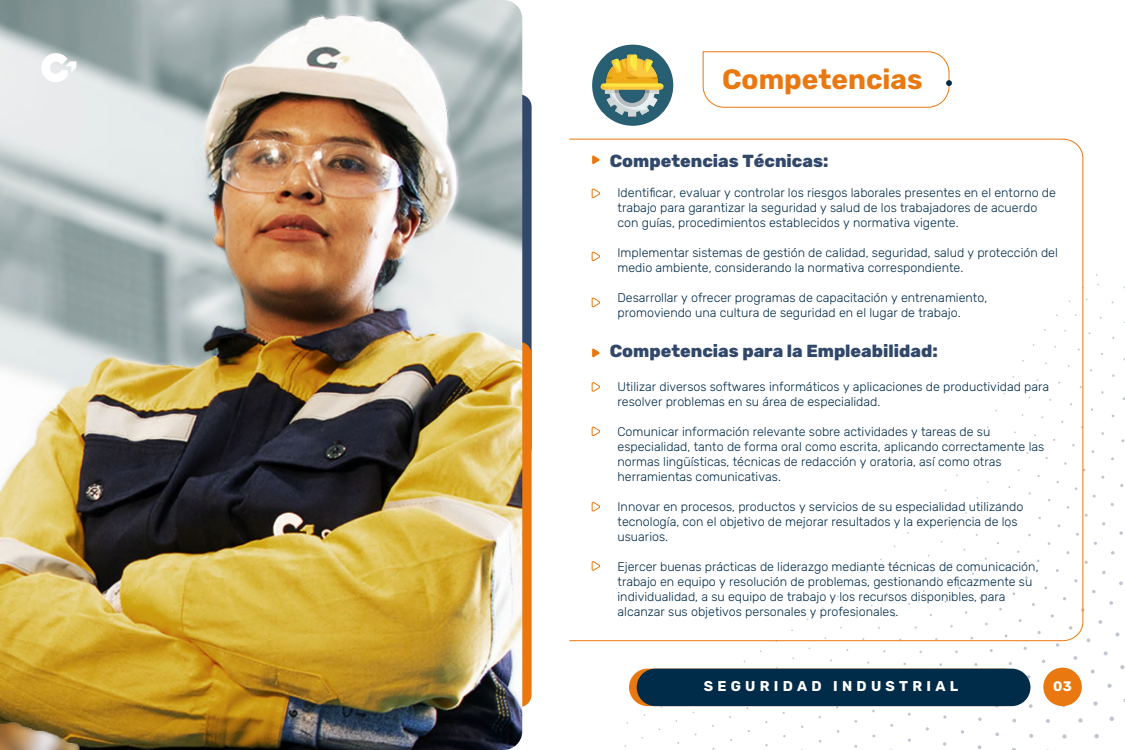
<style>
.page{position:relative;width:1125px;height:750px;background:#fff}
.page>*{position:absolute;margin:0;border:0;box-sizing:border-box;transform-origin:0 0}
.t1{font:700 27.94px "Rubik";color:#ea7810}
.t2{font:800 17.5px "Rubik";color:#31486a}
.t3{font:700 14.19px "Rubik";letter-spacing:.3em;color:#fff}
.t4{font:700 13.75px "Rubik";color:#fff}
.t5{font:300 12.5px/15px "Rubik";color:#002b49}
</style>
<div class="page">
<svg style="left:1110px;top:717px;width:4px;height:4px"></svg>
<svg style="left:1107px;top:684px;width:5px;height:4px"></svg>
<svg style="left:1120px;top:665px;width:5px;height:4px"></svg>
<svg style="left:1104px;top:651px;width:4px;height:4px"></svg>
<svg style="left:1115px;top:633px;width:4px;height:4px"></svg>
<svg style="left:1099px;top:620px;width:3px;height:4px"></svg>
<svg style="left:1109px;top:601px;width:4px;height:4px"></svg>
<svg style="left:1119px;top:581px;width:4px;height:4px"></svg>
<svg style="left:1102px;top:571px;width:4px;height:3px"></svg>
<svg style="left:1119px;top:531px;width:4px;height:4px"></svg>
<svg style="left:626px;top:274px;width:471px;height:450px"></svg>
<div style="left:280px;top:94px;width:252px;height:366px;background:#31486a;border-radius:12px"></div>
<div style="left:280px;top:342px;width:252px;height:365px;background:#ea7810;border-radius:12px"></div>
<img style="left:0;top:0;width:522px;height:750px">
<svg style="left:41px;top:53px;width:35px;height:29px"></svg>
<svg style="left:703px;top:51px;width:247px;height:57px"></svg>
<svg style="left:946px;top:80px;width:6px;height:6px"></svg>
<div style="left:1043px;top:668px;width:39px;height:38px;background:#ea7810;border-radius:50%"></div>
<div style="left:592px;top:45px;width:81px;height:81px;background:#285f72;border-radius:50%"></div>
<img style="left:597px;top:51px;width:69px;height:69px">
<svg style="left:569px;top:139px;width:515px;height:502px"></svg>
<svg style="left:629px;top:669px;width:394px;height:37px"></svg>
<div style="left:637px;top:669px;width:393px;height:37px;background:#002b49;border-radius:19px"></div>
<h1 class="t1" style="left:722px;top:63px;width:202px">Competencias</h1>
<h2 class="t2" style="left:610px;top:151px;width:220px">Competencias Técnicas:</h2>
<p class="t5" style="left:618px;top:185px;width:440px">Identificar, evaluar y controlar los riesgos laborales presentes en el entorno de trabajo para garantizar la seguridad y salud de los trabajadores de acuerdo con guías, procedimientos establecidos y normativa vigente.</p>
<p class="t5" style="left:618px;top:245px;width:442px">Implementar sistemas de gestión de calidad, seguridad, salud y protección del medio ambiente, considerando la normativa correspondiente.</p>
<p class="t5" style="left:618px;top:290px;width:371px">Desarrollar y ofrecer programas de capacitación y entrenamiento, promoviendo una cultura de seguridad en el lugar de trabajo.</p>
<h2 class="t2" style="left:610px;top:341px;width:330px">Competencias para la Empleabilidad:</h2>
<p class="t5" style="left:618px;top:379px;width:433px">Utilizar diversos softwares informáticos y aplicaciones de productividad para resolver problemas en su área de especialidad.</p>
<p class="t5" style="left:618px;top:424px;width:428px">Comunicar información relevante sobre actividades y tareas de su especialidad, tanto de forma oral como escrita, aplicando correctamente las normas lingüísticas, técnicas de redacción y oratoria, así como otras herramientas comunicativas.</p>
<p class="t5" style="left:618px;top:499px;width:407px">Innovar en procesos, productos y servicios de su especialidad utilizando tecnología, con el objetivo de mejorar resultados y la experiencia de los usuarios.</p>
<p class="t5" style="left:618px;top:559px;width:423px">Ejercer buenas prácticas de liderazgo mediante técnicas de comunicación, trabajo en equipo y resolución de problemas, gestionando eficazmente su individualidad, a su equipo de trabajo y los recursos disponibles, para alcanzar sus objetivos personales y profesionales.</p>
<p class="t3" style="left:704px;top:678px;width:256px">SEGURIDAD INDUSTRIAL</p>
<p class="t4" style="left:1053px;top:678px;width:20px">03</p>
</div>
